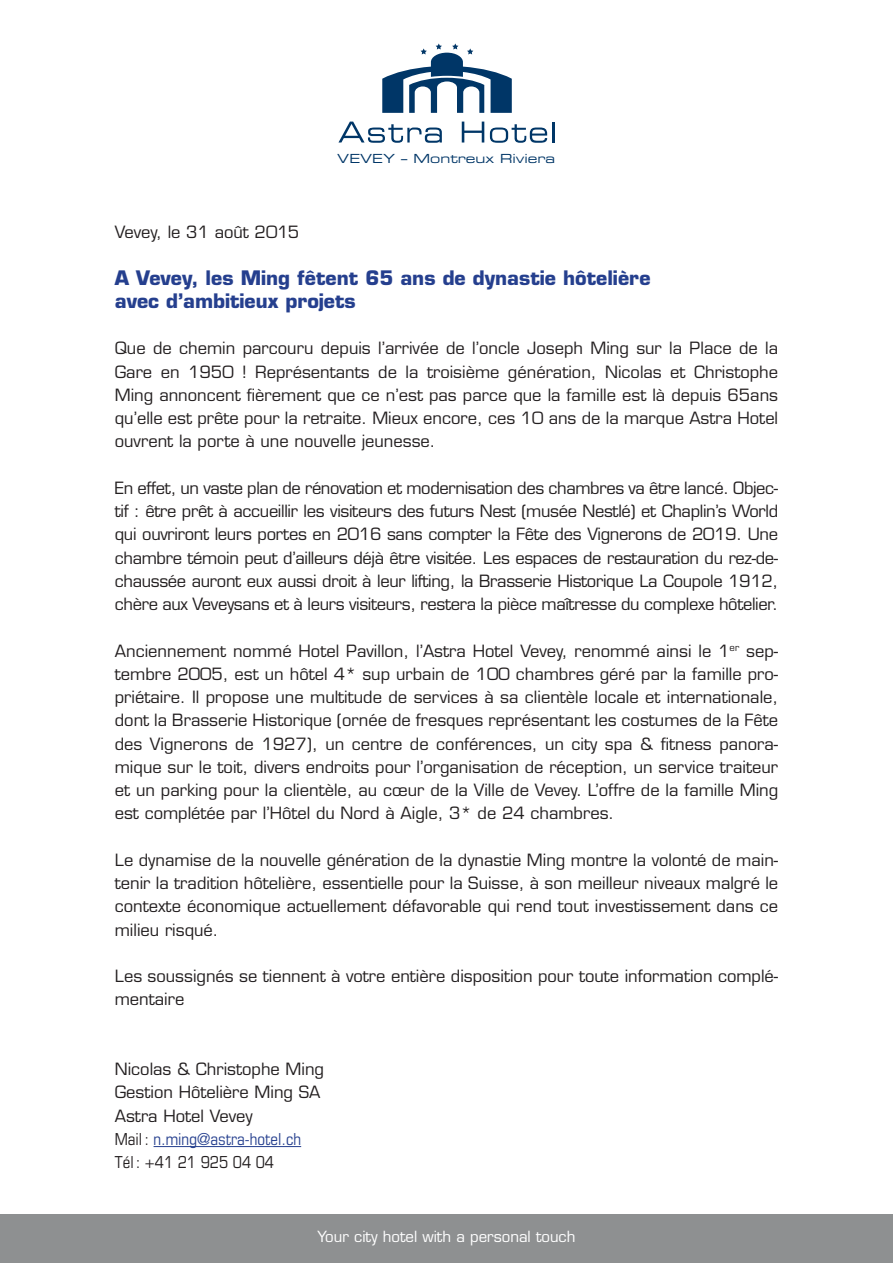
<style>
.page{position:relative;width:893px;height:1263px;background:#fff}
.page>*{position:absolute;margin:0;border:0;box-sizing:border-box;transform-origin:0 0}
.t1{font:700 19.5px/23.2px "Eurostile";color:#253f8e}
.t2{font:16.5px/23.2px "Eurostile";color:#231f20;text-align:justify}
.t3{font:15px "Eurostile";color:#fff}
.t4{font:12.6px "Eurostile Extended Two";color:#003667}
.s1{font-stretch:condensed}
.s2{font-stretch:condensed;color:#253f8e}
</style>
<div class="page">
<hr style="left:154px;top:1146px;width:147px;height:1px;background:#253f8e">
<svg style="left:338px;top:122px;width:104px;height:21px"></svg>
<svg style="left:462px;top:122px;width:22px;height:21px"></svg>
<svg style="left:490px;top:124px;width:57px;height:19px"></svg>
<hr style="left:552px;top:122px;width:3px;height:21px;background:#003667">
<svg style="left:382px;top:44px;width:130px;height:69px"></svg>
<div style="left:0;top:1215px;width:893px;height:48px;background:#8e9091"></div>
<p class="t4" style="left:337px;top:150px;width:219px">VEVEY – Montreux Riviera</p>
<p class="t2" style="left:115px;top:220px;width:186px">Vevey, le 31 août 2015</p>
<p class="t1" style="left:115px;top:266px;width:537px">A Vevey, les Ming fêtent 65 ans de dynastie hôtelière avec d’ambitieux projets</p>
<p class="t2" style="left:115px;top:337px;width:665px">Que de chemin parcouru depuis l’arrivée de l’oncle Joseph Ming sur la Place de la Gare en 1950 ! Représentants de la troisième génération, Nicolas et Christophe Ming annoncent fièrement que ce n’est pas parce que la famille est là depuis 65ans qu’elle est prête pour la retraite. Mieux encore, ces 10 ans de la marque Astra Hotel ouvrent la porte à une nouvelle jeunesse.</p>
<p class="t2" style="left:115px;top:476px;width:665px">En effet, un vaste plan de rénovation et modernisation des chambres va être lancé. Objec&shy;tif : être prêt à accueillir les visiteurs des futurs Nest (musée Nestlé) et Chaplin’s World qui ouvriront leurs portes en 2016 sans compter la Fête des Vignerons de 2019. Une chambre témoin peut d’ailleurs déjà être visitée. Les espaces de restauration du rez-de&shy;chaussée auront eux aussi droit à leur lifting, la Brasserie Historique La Coupole 1912, chère aux Veveysans et à leurs visiteurs, restera la pièce maîtresse du complexe hôtelier.</p>
<p class="t2" style="left:115px;top:639px;width:665px">Anciennement nommé Hotel Pavillon, l’Astra Hotel Vevey, renommé ainsi le 1<sup>er</sup> sep&shy;tembre 2005, est un hôtel 4* sup urbain de 100 chambres géré par la famille pro&shy;priétaire. Il propose une multitude de services à sa clientèle locale et internationale, dont la Brasserie Historique (ornée de fresques représentant les costumes de la Fête des Vignerons de 1927), un centre de conférences, un city spa &amp; fitness panora&shy;mique sur le toit, divers endroits pour l’organisation de réception, un service traiteur et un parking pour la clientèle, au cœur de la Ville de Vevey. L’offre de la famille Ming est complétée par l’Hôtel du Nord à Aigle, 3* de 24 chambres.</p>
<p class="t2" style="left:115px;top:848px;width:665px">Le dynamise de la nouvelle génération de la dynastie Ming montre la volonté de main&shy;tenir la tradition hôtelière, essentielle pour la Suisse, à son meilleur niveaux malgré le contexte économique actuellement défavorable qui rend tout investissement dans ce milieu risqué.</p>
<p class="t2" style="left:115px;top:964px;width:665px">Les soussignés se tiennent à votre entière disposition pour toute information complé&shy;mentaire</p>
<p class="t2" style="left:115px;top:1057px;width:211px;text-align:left">Nicolas &amp; Christophe Ming<br>Gestion Hôtelière Ming SA<br>Astra Hotel Vevey<br><span class="s1">Mail:</span> <span class="s2">n.ming@astra-hotel.ch<br></span><span class="s1">Tél: +41 21 925 04 04</span></p>
<p class="t3" style="left:317px;top:1228px;width:260px">Your city hotel with a personal touch</p>
</div>
